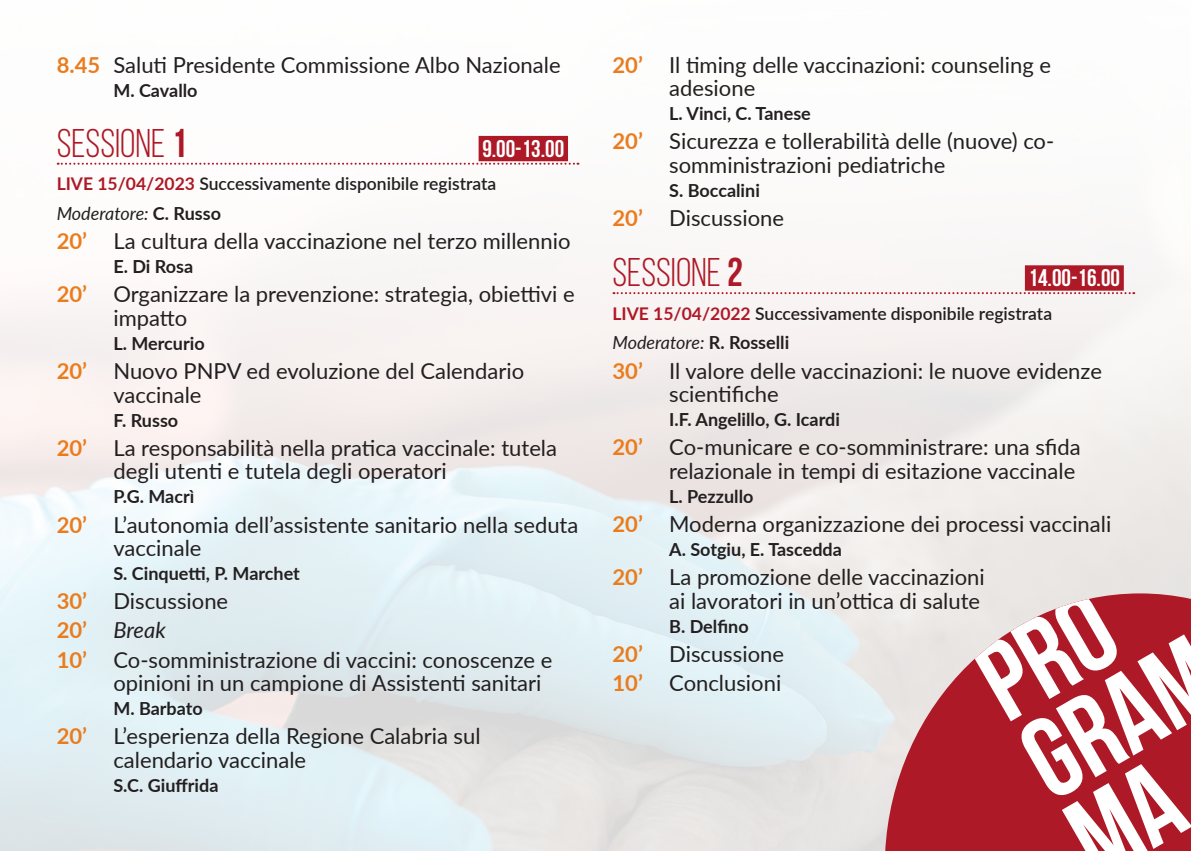
<style>
.page{position:relative;width:1191px;height:851px;background:#fff}
.page>*{position:absolute;margin:0;border:0;box-sizing:border-box;transform-origin:0 0}
.t1{font:40px "Bebas Neue";color:#ad1926}
.t2{font:700 24px "Bebas Neue";color:#fff}
.t3{font:22px/23.4px "Lato";color:#231f20}
.t4{font:700 18px "Lato";color:#231f20}
.t5{font:italic 18px "Lato";color:#231f20}
.t6{font:600 17.6px "Lato";color:#231f20}
.s1{font-weight:700;color:#ea7c1d}
.s2{font-weight:700}
.s3{font-weight:700;color:#ad1926}
.s4{font-weight:700;font-style:normal}
.s5{font-style:italic}
</style>
<div class="page">
<img style="left:0;top:135px;width:1191px;height:715px">
<svg style="left:58px;top:163px;width:520px;height:2px"></svg>
<div style="left:478px;top:136px;width:90px;height:25px;background:#ad1926"></div>
<svg style="left:613px;top:292px;width:521px;height:2px"></svg>
<div style="left:1025px;top:265px;width:98px;height:25px;background:#ad1926"></div>
<svg style="left:884px;top:593px;width:87px;height:257px;background:#cc8389"></svg>
<svg style="left:971px;top:593px;width:220px;height:257px"></svg>
<p class="t3" style="left:57px;top:52px;width:505px"><span class="s1">8.45</span> Saluti Presidente Commissione Albo Nazionale</p>
<p class="t4" style="left:113px;top:77px;width:86px">M. Cavallo</p>
<h1 class="t1" style="left:57px;top:122px;width:132px">SESSIONE <span class="s2">1</span></h1>
<p class="t2" style="left:482px;top:135px;width:83px">9.00-13.00</p>
<p class="t6" style="left:57px;top:171px;width:441px"><span class="s3">LIVE 15/04/2023</span> Successivamente disponibile registrata</p>
<p class="t5" style="left:57px;top:201px;width:166px">Moderatore: <span class="s4">C. Russo</span></p>
<p class="t3" style="left:57px;top:228px;width:515px"><span class="s1">20’</span> La cultura della vaccinazione nel terzo millennio</p>
<p class="t4" style="left:113px;top:253px;width:81px">E. Di Rosa</p>
<p class="t3" style="left:113px;top:282px;width:463px;text-indent:-57px"><span class="s1">20’</span> Organizzare la prevenzione: strategia, obiettivi e impatto</p>
<p class="t4" style="left:113px;top:330px;width:93px">L. Mercurio</p>
<p class="t3" style="left:113px;top:358px;width:412px;text-indent:-57px"><span class="s1">20’</span> Nuovo PNPV ed evoluzione del Calendario vaccinale</p>
<p class="t4" style="left:113px;top:407px;width:66px">F. Russo</p>
<p class="t3" style="left:113px;top:435px;width:445px;text-indent:-57px"><span class="s1">20’</span> La responsabilità nella pratica vaccinale: tutela degli utenti e tutela degli operatori</p>
<p class="t4" style="left:113px;top:483px;width:82px">P.G. Macrì</p>
<p class="t3" style="left:113px;top:512px;width:466px;text-indent:-57px"><span class="s1">20’</span> L’autonomia dell’assistente sanitario nella seduta vaccinale</p>
<p class="t4" style="left:113px;top:560px;width:188px">S. Cinquetti, P. Marchet</p>
<p class="t3" style="left:57px;top:585px;width:497px;line-height:29.2px"><span class="s1">30’</span> Discussione<br><span class="s1">20’</span> <span class="s5">Break<br></span><span class="s1">10’</span> Co-somministrazione di vaccini: conoscenze e</p>
<p class="t3" style="left:113px;top:670px;width:429px">opinioni in un campione di Assistenti sanitari</p>
<p class="t4" style="left:113px;top:695px;width:91px">M. Barbato</p>
<p class="t3" style="left:113px;top:723px;width:369px;text-indent:-57px"><span class="s1">20’</span> L’esperienza della Regione Calabria sul calendario vaccinale</p>
<p class="t4" style="left:113px;top:772px;width:106px">S.C. Giuffrida</p>
<p class="t3" style="left:669px;top:52px;width:383px;text-indent:-57px"><span class="s1">20’</span> Il timing delle vaccinazioni: counseling e adesione</p>
<p class="t4" style="left:669px;top:100px;width:143px">L. Vinci, C. Tanese</p>
<p class="t3" style="left:669px;top:129px;width:386px;text-indent:-57px"><span class="s1">20’</span> Sicurezza e tollerabilità delle (nuove) co&shy;somministrazioni pediatriche</p>
<p class="t4" style="left:669px;top:177px;width:92px">S. Boccalini</p>
<p class="t3" style="left:612px;top:205px;width:173px"><span class="s1">20’</span> Discussione</p>
<h1 class="t1" style="left:612px;top:251px;width:132px">SESSIONE <span class="s2">2</span></h1>
<p class="t2" style="left:1028px;top:265px;width:93px">14.00-16.00</p>
<p class="t6" style="left:612px;top:300px;width:441px"><span class="s3">LIVE 15/04/2022</span> Successivamente disponibile registrata</p>
<p class="t5" style="left:612px;top:330px;width:178px">Moderatore: <span class="s4">R. Rosselli</span></p>
<p class="t3" style="left:669px;top:358px;width:434px;text-indent:-57px"><span class="s1">30’</span> Il valore delle vaccinazioni: le nuove evidenze scientifiche</p>
<p class="t4" style="left:669px;top:406px;width:172px">I.F. Angelillo, G. Icardi</p>
<p class="t3" style="left:612px;top:434px;width:470px;text-align:right"><span class="s1">20’</span> Co-municare e co-somministrare: una sfida relazionale in tempi di esitazione vaccinale</p>
<p class="t4" style="left:669px;top:483px;width:86px">L. Pezzullo</p>
<p class="t3" style="left:612px;top:511px;width:500px"><span class="s1">20’</span> Moderna organizzazione dei processi vaccinali</p>
<p class="t4" style="left:669px;top:536px;width:174px">A. Sotgiu, E. Tascedda</p>
<p class="t3" style="left:612px;top:564px;width:374px;text-align:right"><span class="s1">20’</span> La promozione delle vaccinazioni ai lavoratori in un’ottica di salute</p>
<p class="t4" style="left:669px;top:613px;width:81px">B. Delfino</p>
<p class="t3" style="left:612px;top:638px;width:173px;line-height:29.2px"><span class="s1">20’</span> Discussione<br><span class="s1">10’</span> Conclusioni</p>
</div>
